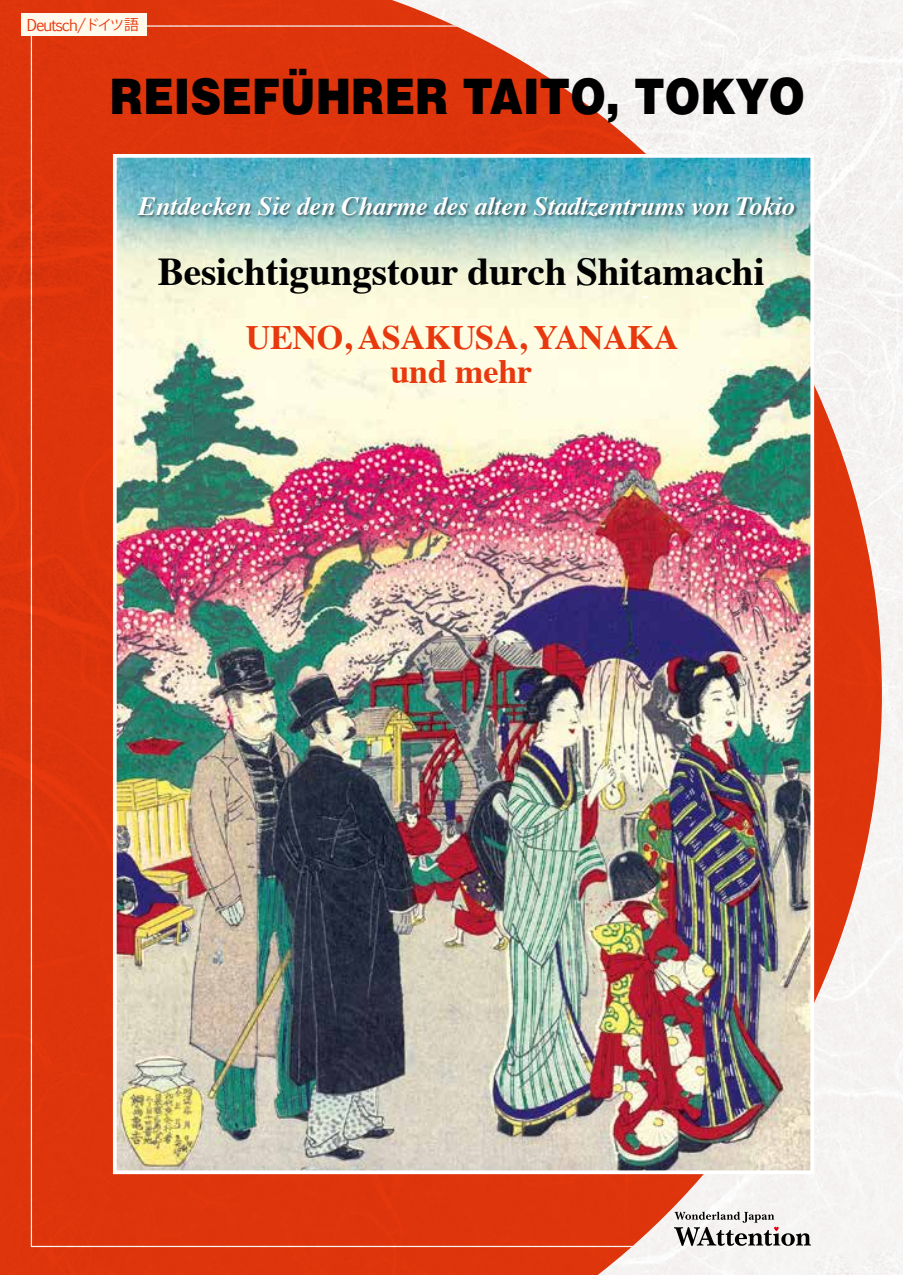
<style>
.page{position:relative;width:903px;height:1275px;background:#fff}
.page>*{position:absolute;margin:0;border:0;box-sizing:border-box;transform-origin:0 0}
.t1{font:900 49px "Helvetica LT Std";color:#000;scale:.87 1}
.t2{font:700 39.38px "Times";letter-spacing:-.005em;color:#000}
.t3{font:700 34.12px/34.8px "Times";letter-spacing:-.01em;color:#e8380d;text-align:center}
.t4{font:italic 700 26.25px "Times";letter-spacing:-.01em;color:#fff}
.t5{font:15.75px "Euphemia UCAS";letter-spacing:-.075em;color:#e8380d}
.s1{font-family:"Koz Go Pr 6 N";font-size:14px}
.s2{font-family:"Koz Go Pr 6 N";font-size:14.88px}
.s3{font-size:49.88px}
</style>
<div class="page">
<img style="left:0;top:0;width:903px;height:1275px">
<img style="left:118px;top:159px;width:691px;height:1010px">
<svg style="left:141px;top:25px;width:10px;height:14px"></svg>
<div style="left:113px;top:154px;width:701px;height:1020px;border:4px solid #fff"></div>
<div style="left:137px;top:196px;width:661px;height:24px;background:#000;opacity:.5"></div>
<div style="left:21px;top:14px;width:125px;height:22px;background:#fffaec"></div>
<svg style="left:674px;top:1212px;width:137px;height:34px"></svg>
<p class="t5" style="left:27px;top:13px;width:114px">Deutsch/<span class="s1">ドイツ</span><span class="s2">語</span></p>
<h1 class="t1" style="left:110px;top:64px;width:800px">REISEFÜHRER TAITO, TOKY<span class="s3">O</span></h1>
<p class="t4" style="left:138px;top:181px;width:658px">Entdecken Sie den Charme des alten Stadtzentrums von Tokio</p>
<h2 class="t2" style="left:158px;top:234px;width:608px">Besichtigungstour durch Shitamachi</h2>
<h3 class="t3" style="left:246px;top:316px;width:434px">UENO, ASAKUSA, YANAKA und mehr</h3>
</div>
